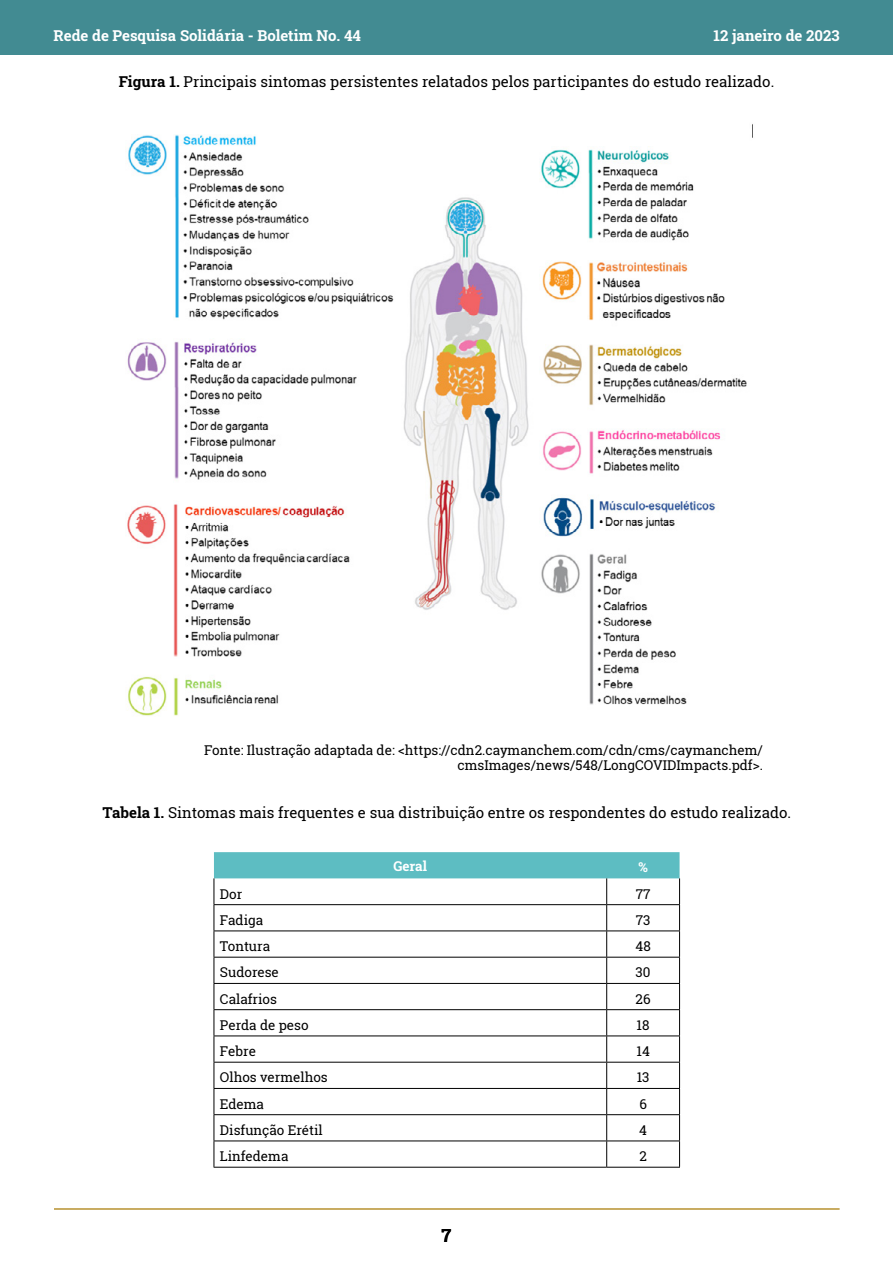
<style>
.page{position:relative;width:893px;height:1263px;background:#fff}
.page>*{position:absolute;margin:0;border:0;box-sizing:border-box;transform-origin:0 0}
.t1{font:700 18px "Roboto Slab";color:#000}
.t2{font:15px "Roboto Slab";color:#000}
.t3{font:700 15px "Roboto Slab";color:#fff}
.t4{font:13.5px/15px "Roboto Slab";color:#000;text-align:right}
.t5{font:700 13.5px "Roboto Slab";color:#fff}
.s1{font-weight:700}
</style>
<div class="page">
<div style="left:0;top:0;width:893px;height:54px;background:#428b92"></div>
<hr style="left:54px;top:1208px;width:785px;height:1px;background:#b89230">
<img style="left:127px;top:124px;width:626px;height:592px">
<svg style="left:214px;top:852px;width:466px;height:315px"></svg>
<hr style="left:214px;top:1167px;width:393px;height:1px;background:#000">
<hr style="left:607px;top:1167px;width:73px;height:1px;background:#000">
<p class="t3" style="left:53px;top:25px;width:309px">Rede de Pesquisa Solidária - Boletim No. 44</p>
<p class="t3" style="left:713px;top:25px;width:127px">12 janeiro de 2023</p>
<p class="t2" style="left:119px;top:71px;width:657px"><span class="s1">Figura 1.</span> Principais sintomas persistentes relatados pelos participantes do estudo realizado.</p>
<p class="t4" style="left:204px;top:742px;width:560px">Fonte: Ilustração adaptada de: &lt;https://cdn2.caymanchem.com/cdn/cms/caymanchem/ cmsImages/news/548/LongCOVIDImpacts.pdf&gt;.</p>
<p class="t2" style="left:102px;top:802px;width:690px"><span class="s1">Tabela 1.</span> Sintomas mais frequentes e sua distribuição entre os respondentes do estudo realizado.</p>
<p class="t5" style="left:393px;top:857px;width:35px">Geral</p>
<p class="t5" style="left:638px;top:857px;width:11px">%</p>
<p class="t4" style="left:220px;top:886px;width:24px">Dor</p>
<p class="t4" style="left:636px;top:886px;width:16px">77</p>
<p class="t4" style="left:220px;top:912px;width:45px">Fadiga</p>
<p class="t4" style="left:636px;top:912px;width:16px">73</p>
<p class="t4" style="left:220px;top:938px;width:52px">Tontura</p>
<p class="t4" style="left:635px;top:938px;width:17px">48</p>
<p class="t4" style="left:220px;top:965px;width:60px">Sudorese</p>
<p class="t4" style="left:636px;top:965px;width:16px">30</p>
<p class="t4" style="left:220px;top:991px;width:59px">Calafrios</p>
<p class="t4" style="left:636px;top:991px;width:16px">26</p>
<p class="t4" style="left:220px;top:1017px;width:90px">Perda de peso</p>
<p class="t4" style="left:637px;top:1017px;width:15px">18</p>
<p class="t4" style="left:220px;top:1043px;width:38px">Febre</p>
<p class="t4" style="left:636px;top:1044px;width:15px">14</p>
<p class="t4" style="left:220px;top:1070px;width:109px">Olhos vermelhos</p>
<p class="t4" style="left:637px;top:1070px;width:14px">13</p>
<p class="t4" style="left:220px;top:1096px;width:46px">Edema</p>
<p class="t4" style="left:639px;top:1096px;width:9px">6</p>
<p class="t4" style="left:220px;top:1122px;width:104px">Disfunção Erétil</p>
<p class="t4" style="left:639px;top:1122px;width:9px">4</p>
<p class="t4" style="left:220px;top:1148px;width:70px">Linfedema</p>
<p class="t4" style="left:639px;top:1149px;width:9px">2</p>
<h1 class="t1" style="left:442px;top:1222px;width:11px">7</h1>
</div>
